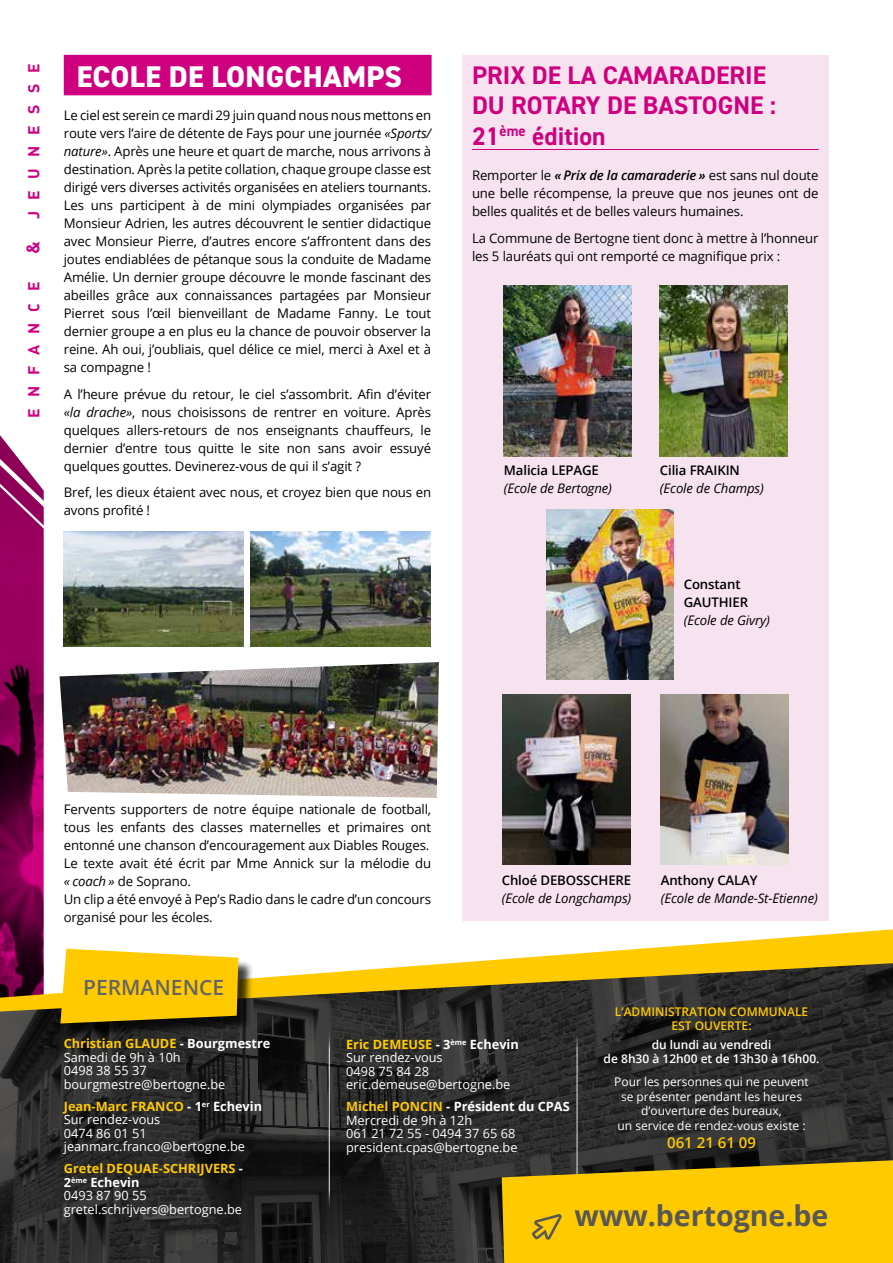
<style>
.page{position:relative;width:893px;height:1263px;background:#fff}
.page>*{position:absolute;margin:0;border:0;box-sizing:border-box;transform-origin:0 0}
.t1{font:800 30px "DIN2014";letter-spacing:.01em;color:#fff}
.t2{font:700 28.5px "Open Sans";color:#575756}
.t3{font:700 25.5px/30.6px "DIN2014";color:#cf007f}
.t4{font:600 21px "Open Sans";color:#656464}
.t5{font:700 15.75px "DIN";letter-spacing:.715em;color:#cf007f}
.t6{font:600 15px "Open Sans";color:#ffca00}
.t7{font:13.2px/18px "Open Sans";letter-spacing:-.01em;color:#000;text-align:justify}
.t8{font:italic 13.2px "Open Sans";letter-spacing:-.01em;color:#000}
.t9{font:600 13.2px/18px "Open Sans";letter-spacing:-.01em;color:#000}
.t10{font:12.75px/13.5px "Open Sans";color:#fff}
.t11{font:12px/14.4px "Open Sans";color:#fff;text-align:center}
.t12{font:600 12px/14.4px "Open Sans";color:#fff;text-align:center}
.t13{font:600 12px/14.4px "Open Sans";color:#ffca00;text-align:center}
.s1{font-size:18px}
.s2{font-style:italic}
.s3{font-weight:600;font-style:italic}
.s4{font-weight:700;color:#ffca00}
.s5{font-weight:700}
</style>
<div class="page">
<div style="left:462px;top:55px;width:367px;height:866px;background:#f7e3f0"></div>
<svg style="left:0;top:435px;width:44px;height:494px"></svg>
<img style="left:0;top:1011px;width:893px;height:252px">
<svg style="left:0;top:929px;width:893px;height:82px"></svg>
<div style="left:63px;top:951px;width:191px;height:88px;background:#000;opacity:.75"></div>
<svg style="left:60px;top:949px;width:178px;height:74px"></svg>
<hr style="left:329px;top:1029px;width:1px;height:183px;background:#fff">
<hr style="left:577px;top:1029px;width:1px;height:183px;background:#fff">
<div style="left:500px;top:1155px;width:393px;height:108px;background:#000;opacity:.42"></div>
<svg style="left:502px;top:1160px;width:391px;height:103px"></svg>
<div style="left:64px;top:55px;width:368px;height:40px;background:#cf007f"></div>
<img style="left:250px;top:531px;width:181px;height:115px">
<img style="left:64px;top:531px;width:180px;height:115px">
<img style="left:60px;top:662px;width:379px;height:136px">
<hr style="left:472px;top:149px;width:347px;height:1px;background:#cf007f">
<img style="left:503px;top:286px;width:128px;height:170px">
<img style="left:661px;top:694px;width:127px;height:170px">
<img style="left:503px;top:694px;width:127px;height:170px">
<img style="left:659px;top:286px;width:128px;height:170px">
<img style="left:546px;top:509px;width:128px;height:170px">
<p class="t5" style="left:23px;top:254px;width:192px;rotate:-90deg"><span class="s1">&amp;</span> jeunesse</p>
<p class="t5" style="left:23px;top:418px;width:138px;rotate:-90deg">enfance</p>
<h1 class="t1" style="left:77px;top:56px;width:326px">ECOLE DE LONGCHAMPS</h1>
<p class="t7" style="left:64px;top:106px;width:369px">Le ciel est serein ce mardi 29 juin quand nous nous mettons en route vers l’aire de détente de Fays pour une journée <span class="s2">«Sports/ nature»</span>. Après une heure et quart de marche, nous arrivons à destination. Après la petite collation, chaque groupe classe est dirigé vers diverses activités organisées en ateliers tournants.<br>Les uns participent à de mini olympiades organisées par Monsieur Adrien, les autres découvrent le sentier didactique avec Monsieur Pierre, d’autres encore s’affrontent dans des joutes endiablées de pétanque sous la conduite de Madame Amélie. Un dernier groupe découvre le monde fascinant des abeilles grâce aux connaissances partagées par Monsieur Pierret sous l’œil bienveillant de Madame Fanny. Le tout dernier groupe a en plus eu la chance de pouvoir observer la reine. Ah oui, j’oubliais, quel délice ce miel, merci à Axel et à sa compagne !</p>
<p class="t7" style="left:64px;top:384px;width:369px">A l’heure prévue du retour, le ciel s’assombrit. Afin d’éviter <span class="s2">«la drache»</span>, nous choisissons de rentrer en voiture. Après quelques allers-retours de nos enseignants chauffeurs, le dernier d’entre tous quitte le site non sans avoir essuyé quelques gouttes. Devinerez-vous de qui il s’agit ?</p>
<p class="t7" style="left:64px;top:483px;width:369px">Bref, les dieux étaient avec nous, et croyez bien que nous en avons profité !</p>
<h3 class="t3" style="left:472px;top:59px;width:306px">PRIX DE LA CAMARADERIE<br>DU ROTARY DE BASTOGNE :<br>21<sup>ème</sup> édition</h3>
<p class="t7" style="left:472px;top:166px;width:348px">Remporter le <span class="s3">« Prix de la camaraderie »</span> est sans nul doute une belle récompense, la preuve que nos jeunes ont de belles qualités et de belles valeurs humaines.</p>
<p class="t7" style="left:472px;top:229px;width:348px">La Commune de Bertogne tient donc à mettre à l’honneur les 5 lauréats qui ont remporté ce magnifique prix :</p>
<p class="t9" style="left:504px;top:461px;width:97px">Malicia LEPAGE</p>
<p class="t8" style="left:504px;top:480px;width:110px">(Ecole de Bertogne)</p>
<p class="t9" style="left:660px;top:461px;width:81px">Cilia FRAIKIN</p>
<p class="t8" style="left:660px;top:480px;width:105px">(Ecole de Champs)</p>
<p class="t9" style="left:684px;top:575px;width:66px">Constant<br>GAUTHIER</p>
<p class="t8" style="left:684px;top:611px;width:88px">(Ecole de Givry)</p>
<p class="t7" style="left:64px;top:799px;width:369px;text-align:left">Fervents supporters de notre équipe nationale de football, tous les enfants des classes maternelles et primaires ont entonné une chanson d’encouragement aux Diables Rouges.<br>Le texte avait été écrit par Mme Annick sur la mélodie du <span class="s2">« coach »</span> de Soprano.<br>Un clip a été envoyé à Pep’s Radio dans le cadre d’un concours organisé pour les écoles.</p>
<h3 class="t4" style="left:83px;top:972px;width:142px">PERMANENCE</h3>
<p class="t9" style="left:502px;top:871px;width:131px">Chloé DEBOSSCHERE</p>
<p class="t8" style="left:502px;top:890px;width:131px">(Ecole de Longchamps)</p>
<p class="t9" style="left:661px;top:871px;width:98px">Anthony CALAY</p>
<p class="t8" style="left:661px;top:890px;width:159px">(Ecole de Mande-St-Etienne)</p>
<p class="t10" style="left:64px;top:1037px;width:208px"><span class="s4">Christian GLAUDE</span> <span class="s5">- Bourgmestre<br></span>Samedi de 9h à 10h<br>0498 38 55 37 bourgmestre@bertogne.be</p>
<p class="t10" style="left:64px;top:1099px;width:200px"><span class="s4">Jean-Marc FRANCO</span> <span class="s5">- 1</span><sup>er</sup> <span class="s5">Echevin<br></span>Sur rendez-vous<br>0474 86 01 51 jeanmarc.franco@bertogne.be</p>
<p class="t10" style="left:64px;top:1162px;width:181px"><span class="s4">Gretel DEQUAE-SCHRIJVERS</span> <span class="s5">-<br>2</span><sup>ème</sup> <span class="s5">Echevin<br></span>0493 87 90 55 gretel.schrijvers@bertogne.be</p>
<p class="t10" style="left:346px;top:1037px;width:174px"><span class="s4">Eric DEMEUSE</span> <span class="s5">- 3</span><sup>ème</sup> <span class="s5">Echevin<br></span>Sur rendez-vous<br>0498 75 84 28 eric.demeuse@bertogne.be</p>
<p class="t10" style="left:346px;top:1100px;width:225px"><span class="s4">Michel PONCIN</span> <span class="s5">- Président du CPAS<br></span>Mercredi de 9h à 12h<br>061 21 72 55 - 0494 37 65 68 president.cpas@bertogne.be</p>
<p class="t13" style="left:615px;top:1004px;width:195px">L’ADMINISTRATION COMMUNALE<br>EST OUVERTE:</p>
<p class="t12" style="left:604px;top:1037px;width:217px">du lundi au vendredi<br>de 8h30 à 12h00 et de 13h30 à 16h00.</p>
<p class="t11" style="left:614px;top:1074px;width:196px">Pour les personnes qui ne peuvent se présenter pendant les heures d’ouverture des bureaux,<br>un service de rendez-vous existe :</p>
<p class="t6" style="left:667px;top:1132px;width:90px">061 21 61 09</p>
<h2 class="t2" style="left:575px;top:1195px;width:255px">www.bertogne.be</h2>
</div>
